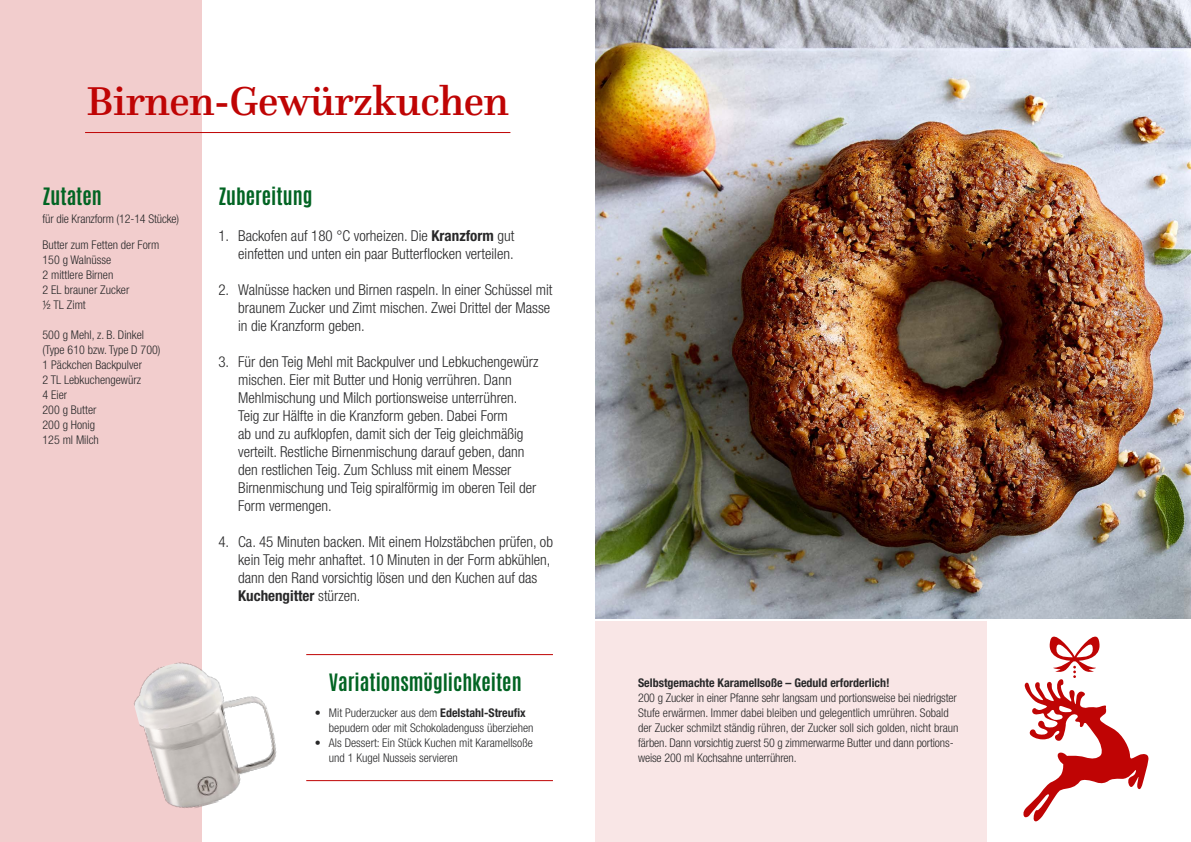
<style>
.page{position:relative;width:1191px;height:842px;background:#fff}
.page>*{position:absolute;margin:0;border:0;box-sizing:border-box;transform-origin:0 0}
.t1{font:500 42px "Questa";letter-spacing:-.01em;color:#bf0404}
.t2{font:700 20px "Antonio";color:#026423}
.t3{font:300 condensed 15px/18px "Helvetica Neue LT Pro";color:#282829}
.t4{font:300 condensed 12px/15px "Helvetica Neue LT Pro";color:#282829}
.t5{font:700 condensed 12px "Helvetica Neue LT Pro";color:#282829}
.s1{font-weight:700}
</style>
<div class="page">
<div style="left:0;top:0;width:201px;height:842px;background:#f2cdcd"></div>
<div style="left:595px;top:621px;width:391px;height:221px;background:#f9e6e6"></div>
<img style="left:595px;top:0;width:596px;height:619px">
<hr style="left:306px;top:780px;width:247px;height:1px;background:#bf0404">
<hr style="left:306px;top:654px;width:247px;height:1px;background:#bf0404">
<img style="left:134px;top:643px;width:143px;height:173px">
<hr style="left:85px;top:132px;width:425px;height:1px;background:#bf0404">
<svg style="left:1023px;top:636px;width:126px;height:186px"></svg>
<h1 class="t1" style="left:86px;top:74px;width:424px">Birnen-Gewürzkuchen</h1>
<h2 class="t2" style="left:43px;top:181px;width:61px">Zutaten</h2>
<p class="t4" style="left:43px;top:211px;width:138px">für die Kranzform (12-14 Stücke)</p>
<p class="t4" style="left:43px;top:237px;width:118px">Butter zum Fetten der Form<br>150 g Walnüsse<br>2 mittlere Birnen<br>2 EL brauner Zucker<br>½ TL Zimt</p>
<p class="t4" style="left:43px;top:327px;width:120px">500 g Mehl, z. B. Dinkel (Type 610 bzw. Type D 700)<br>1 Päckchen Backpulver<br>2 TL Lebkuchengewürz<br>4 Eier<br>200 g Butter<br>200 g Honig<br>125 ml Milch</p>
<h2 class="t2" style="left:218px;top:181px;width:96px">Zubereitung</h2>
<p class="t3" style="left:218px;top:226px;width:297px;text-align:right">1. Backofen auf 180 °C vorheizen. Die <span class="s1">Kranzform</span> gut einfetten und unten ein paar Butterflocken verteilen.</p>
<p class="t3" style="left:238px;top:280px;width:316px;text-indent:-20px">2. Walnüsse hacken und Birnen raspeln. In einer Schüssel mit braunem Zucker und Zimt mischen. Zwei Drittel der Masse in die Kranzform geben.</p>
<p class="t3" style="left:238px;top:352px;width:302px;text-indent:-20px">3. Für den Teig Mehl mit Backpulver und Lebkuchengewürz mischen. Eier mit Butter und Honig verrühren. Dann Mehlmischung und Milch portionsweise unterrühren.<br>Teig zur Hälfte in die Kranzform geben. Dabei Form<br>ab und zu aufklopfen, damit sich der Teig gleichmäßig verteilt. Restliche Birnenmischung darauf geben, dann den restlichen Teig. Zum Schluss mit einem Messer Birnenmischung und Teig spiralförmig im oberen Teil der Form vermengen.</p>
<p class="t3" style="left:238px;top:532px;width:316px;text-indent:-20px">4. Ca. 45 Minuten backen. Mit einem Holzstäbchen prüfen, ob kein Teig mehr anhaftet. 10 Minuten in der Form abkühlen, dann den Rand vorsichtig lösen und den Kuchen auf das <span class="s1">Kuchengitter</span> stürzen.</p>
<h2 class="t2" style="left:329px;top:667px;width:194px">Variationsmöglichkeiten</h2>
<p class="t5" style="left:638px;top:676px;width:253px">Selbstgemachte Karamellsoße – Geduld erforderlich!</p>
<p class="t4" style="left:638px;top:690px;width:322px">200 g Zucker in einer Pfanne sehr langsam und portionsweise bei niedrigster Stufe erwärmen. Immer dabei bleiben und gelegentlich umrühren. Sobald der Zucker schmilzt ständig rühren, der Zucker soll sich golden, nicht braun färben. Dann vorsichtig zuerst 50 g zimmerwarme Butter und dann portions&shy;weise 200 ml Kochsahne unterrühren.</p>
<p class="t4" style="left:329px;top:705px;width:206px;text-indent:-14px">• Mit Puderzucker aus dem <span class="s1">Edelstahl-Streufix </span>bepudern oder mit Schokoladenguss überziehen</p>
<p class="t4" style="left:329px;top:735px;width:205px;text-indent:-14px">• Als Dessert: Ein Stück Kuchen mit Karamellsoße und 1 Kugel Nusseis servieren</p>
</div>
